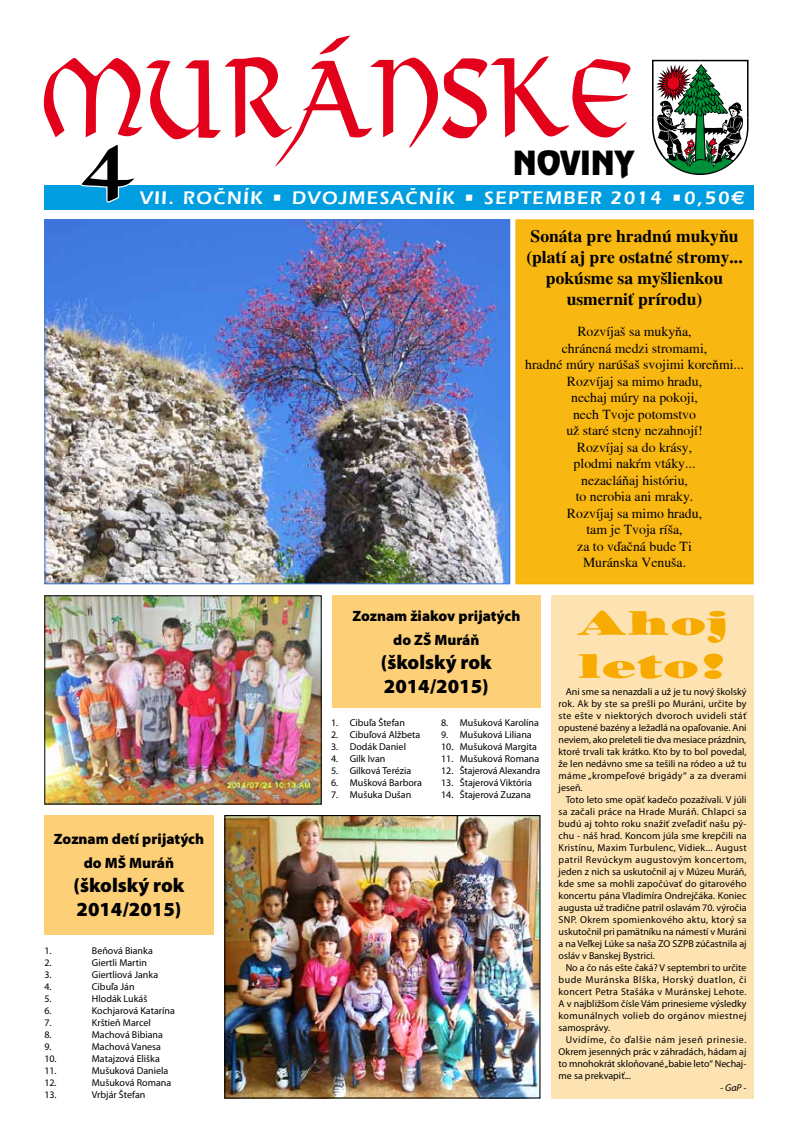
<style>
.page{position:relative;width:798px;height:1134px;background:#fff}
.page>*{position:absolute;margin:0;border:0;box-sizing:border-box;transform-origin:0 0}
.t1{font:75px "Viking";color:#000}
.t2{font:36px/43.2px "Ozwald Itc DEE";letter-spacing:.06em;color:#f7aa00}
.t3{font:30px "Renfrew";color:#000}
.t4{font:900 20px/24px "Myriad Pro";color:#000}
.t5{font:900 18.75px "Erie";letter-spacing:.075em;color:#fff}
.t6{font:700 17.5px/21px "Toronto";color:#000;text-align:center}
.t7{font:900 15px/24px "Myriad Pro";color:#000;text-align:center}
.t8{font:13.75px/16.5px "Toronto";color:#000;text-align:center}
.t9{font:10px/12px "Myriad Pro";color:#000;text-align:justify}
.t10{font:italic 10px "Myriad Pro";color:#000}
.s1{font-family:"Euro Sans";font-weight:700}
</style>
<div class="page">
<div style="left:516px;top:220px;width:236px;height:364px;background:#f9b712"></div>
<div style="left:515px;top:219px;width:238px;height:365px;border:1px solid #f9b200"></div>
<div style="left:44px;top:185px;width:708px;height:24px;background:#009ee0"></div>
<svg style="left:652px;top:60px;width:96px;height:115px"></svg>
<svg style="left:44px;top:36px;width:586px;height:131px"></svg>
<svg style="left:79px;top:142px;width:62px;height:61px"></svg>
<img style="left:226px;top:817px;width:312px;height:279px">
<div style="left:224px;top:815px;width:316px;height:283px;border:1px solid #000"></div>
<img style="left:46px;top:221px;width:462px;height:361px">
<div style="left:551px;top:595px;width:202px;height:503px;background:#fee3b2"></div>
<div style="left:332px;top:595px;width:208px;height:112px;background:#fdd078"></div>
<div style="left:44px;top:815px;width:169px;height:120px;background:#fdd078"></div>
<img style="left:46px;top:597px;width:273px;height:205px">
<div style="left:44px;top:595px;width:277px;height:209px;border:1px solid #000"></div>
<h1 class="t1" style="left:80px;top:113px;width:59px">4</h1>
<h3 class="t3" style="left:512px;top:144px;width:122px">NOVINY</h3>
<h3 class="t5" style="left:140px;top:188px;width:606px">VII. ROČNÍK • DVOJMESAČNÍK • SEPTEMBER 2014 •0,50<span class="s1">€</span></h3>
<h3 class="t7" style="left:54px;top:827px;width:152px">Zoznam detí prijatých do MŠ Muráň</h3>
<h3 class="t4" style="left:73px;top:873px;width:112px">(školský rok<br>2014/2015)</h3>
<p class="t9" style="left:44px;top:944px;width:9px">1.</p>
<p class="t9" style="left:92px;top:944px;width:62px">Beňová Bianka</p>
<p class="t9" style="left:44px;top:956px;width:9px">2.</p>
<p class="t9" style="left:92px;top:956px;width:57px">Giertli Martin</p>
<p class="t9" style="left:44px;top:968px;width:9px">3.</p>
<p class="t9" style="left:92px;top:968px;width:68px">Giertliová Janka</p>
<p class="t9" style="left:44px;top:980px;width:9px">4.</p>
<p class="t9" style="left:92px;top:980px;width:44px">Cibuľa Ján</p>
<p class="t9" style="left:44px;top:992px;width:9px">5.</p>
<p class="t9" style="left:92px;top:992px;width:57px">Hlodák Lukáš</p>
<p class="t9" style="left:44px;top:1004px;width:9px">6.</p>
<p class="t9" style="left:92px;top:1004px;width:84px">Kochjarová Katarína</p>
<p class="t9" style="left:44px;top:1016px;width:9px">7.</p>
<p class="t9" style="left:92px;top:1016px;width:60px">Krštieň Marcel</p>
<p class="t9" style="left:44px;top:1028px;width:9px">8.</p>
<p class="t9" style="left:92px;top:1028px;width:73px">Machová Bibiana</p>
<p class="t9" style="left:44px;top:1040px;width:9px">9.</p>
<p class="t9" style="left:92px;top:1040px;width:71px">Machová Vanesa</p>
<p class="t9" style="left:44px;top:1052px;width:14px">10.</p>
<p class="t9" style="left:92px;top:1052px;width:70px">Matajzová Eliška</p>
<p class="t9" style="left:44px;top:1064px;width:14px">11.</p>
<p class="t9" style="left:92px;top:1064px;width:78px">Mušuková Daniela</p>
<p class="t9" style="left:44px;top:1076px;width:14px">12.</p>
<p class="t9" style="left:92px;top:1076px;width:81px">Mušuková Romana</p>
<p class="t9" style="left:44px;top:1088px;width:14px">13.</p>
<p class="t9" style="left:92px;top:1088px;width:55px">Vrbjár Štefan</p>
<h3 class="t6" style="left:526px;top:225px;width:218px">Sonáta pre hradnú mukyňu (platí aj pre ostatné stromy... pokúsme sa myšlienkou usmerniť prírodu)</h3>
<p class="t8" style="left:525px;top:323px;width:220px">Rozvíjaš sa mukyňa,<br>chránená medzi stromami,<br>hradné múry narúšaš svojimi koreňmi...<br>Rozvíjaj sa mimo hradu,<br>nechaj múry na pokoji,<br>nech Tvoje potomstvo<br>už staré steny nezahnojí!<br>Rozvíjaj sa do krásy,<br>plodmi nakŕm vtáky...<br>nezacláňaj históriu,<br>to nerobia ani mraky.<br>Rozvíjaj sa mimo hradu,<br>tam je Tvoja ríša,<br>za to vďačná bude Ti<br>Muránska Venuša.</p>
<h3 class="t7" style="left:352px;top:603px;width:169px">Zoznam žiakov prijatých do ZŠ Muráň</h3>
<h3 class="t4" style="left:381px;top:649px;width:112px">(školský rok<br>2014/2015)</h3>
<p class="t9" style="left:331px;top:716px;width:75px">1. Cibuľa Štefan</p>
<p class="t9" style="left:331px;top:728px;width:91px">2. Cibuľová Alžbeta</p>
<p class="t9" style="left:331px;top:740px;width:76px">3. Dodák Daniel</p>
<p class="t9" style="left:331px;top:752px;width:56px">4. Gilk Ivan</p>
<p class="t9" style="left:331px;top:764px;width:82px">5. Gilková Terézia</p>
<p class="t9" style="left:331px;top:776px;width:92px">6. Mušková Barbora</p>
<p class="t9" style="left:331px;top:788px;width:82px">7. Mušuka Dušan</p>
<p class="t9" style="left:441px;top:716px;width:99px">8. Mušuková Karolína</p>
<p class="t9" style="left:441px;top:728px;width:92px">9. Mušuková Liliana</p>
<p class="t9" style="left:441px;top:740px;width:97px">10. Mušuková Margita</p>
<p class="t9" style="left:441px;top:752px;width:100px">11. Mušuková Romana</p>
<p class="t9" style="left:441px;top:764px;width:101px">12. Štajerová Alexandra</p>
<p class="t9" style="left:441px;top:776px;width:92px">13. Štajerová Viktória</p>
<p class="t9" style="left:441px;top:788px;width:91px">14. Štajerová Zuzana</p>
<h2 class="t2" style="left:577px;top:601px;width:152px">Ahoj leto!</h2>
<p class="t9" style="left:558px;top:686px;width:189px;text-indent:7px">Ani sme sa nenazdali a už je tu nový školský rok. Ak by ste sa prešli po Muráni, určite by ste ešte v niektorých dvoroch uvideli stáť opustené bazény a ležadlá na opaľovanie. Ani neviem, ako preleteli tie dva mesiace prázdnin, ktoré trvali tak krátko. Kto by to bol povedal, že len nedávno sme sa tešili na ródeo a už tu máme „krompeľové brigády“ a za dverami jeseň.</p>
<p class="t9" style="left:558px;top:794px;width:189px;text-indent:7px">Toto leto sme opäť kadečo pozažívali. V júli sa začali práce na Hrade Muráň. Chlapci sa budú aj tohto roku snažiť zveľadiť našu pý&shy;chu - náš hrad. Koncom júla sme krepčili na Kristínu, Maxim Turbulenc, Vidiek... August patril Revúckym augustovým koncertom, jeden z nich sa uskutočnil aj v Múzeu Muráň, kde sme sa mohli započúvať do gitarového koncertu pána Vladimíra Ondrejčáka. Koniec augusta už tradične patril oslavám 70. výročia SNP. Okrem spomienkového aktu, ktorý sa uskutočnil pri pamätníku na námestí v Muráni a na Veľkej Lúke sa naša ZO SZPB zúčastnila aj osláv v Banskej Bystrici.</p>
<p class="t9" style="left:558px;top:962px;width:189px;text-indent:7px">No a čo nás ešte čaká? V septembri to určite bude Muránska Blška, Horský duatlon, či koncert Petra Stašáka v Muránskej Lehote.<br>A v najbližšom čísle Vám prinesieme výsledky komunálnych volieb do orgánov miestnej samosprávy.</p>
<p class="t9" style="left:558px;top:1034px;width:189px;text-indent:7px">Uvidíme, čo ďalšie nám jeseň prinesie.<br>Okrem jesenných prác v záhradách, hádam aj to mnohokrát skloňované „babie leto“ Nechaj&shy;me sa prekvapiť...</p>
<p class="t10" style="left:719px;top:1082px;width:28px">- GaP -</p>
</div>
